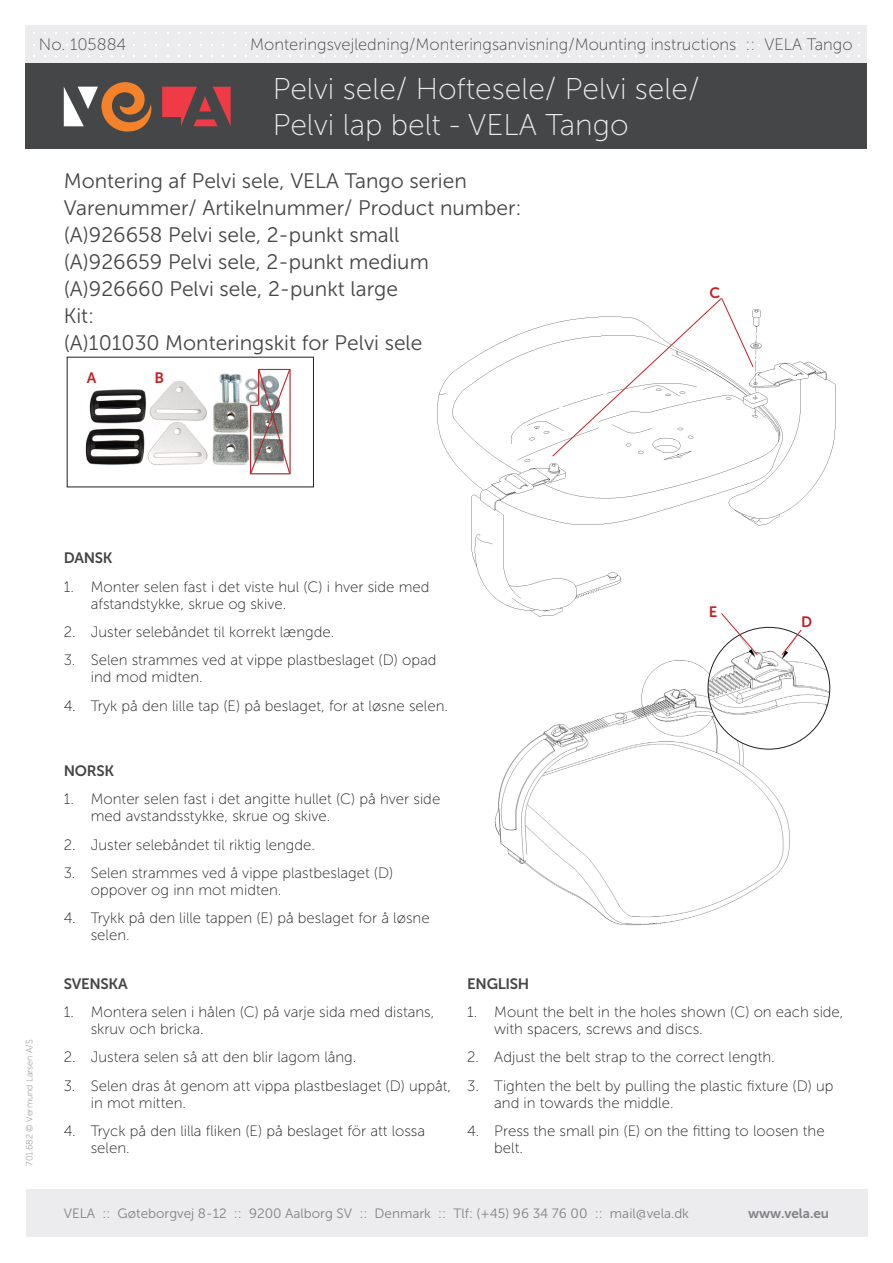
<style>
.page{position:relative;width:893px;height:1263px;background:#fff}
.page>*{position:absolute;margin:0;border:0;box-sizing:border-box;transform-origin:0 0}
.Titeloverskrift{font:30px/36px "Museo Sans 100";color:#ececee}
.Overskrift_orange{font:21px "Museo Sans 300";color:#454647}
.Titeloverskrift-2{font:16.5px "Museo Sans 100";color:#454647}
.t1{font:15px/17px "Museo Sans 100";color:#231f20}
.Underoverskrifter{font:15px "Museo Sans 700";letter-spacing:-.02em;color:#454647}
.Bullit_tekst{font:15px "Museo Sans 700";color:#c22127}
.t2{font:13.5px "Museo Sans 300";color:#808285}
.t3{font:13.5px "Museo Sans 700";color:#808285}
.t4{font:9px "Museo Sans 100";color:#808285}
</style>
<div class="page">
<div style="left:26px;top:26px;width:841px;height:38px;background:#ececee"></div>
<div style="left:26px;top:64px;width:841px;height:85px;background:#454647"></div>
<svg style="left:162px;top:87px;width:69px;height:39px"></svg>
<svg style="left:64px;top:82px;width:88px;height:50px"></svg>
<div style="left:26px;top:1189px;width:841px;height:48px;background:#ececee"></div>
<img style="left:437px;top:309px;width:399px;height:338px">
<img style="left:494px;top:649px;width:337px;height:277px">
<svg style="left:552px;top:298px;width:202px;height:159px"></svg>
<img style="left:85px;top:368px;width:206px;height:107px">
<hr style="left:290px;top:369px;width:1px;height:105px;background:#c22127">
<svg style="left:250px;top:369px;width:40px;height:106px"></svg>
<img style="left:708px;top:627px;width:122px;height:122px;border-radius:61px">
<svg style="left:781px;top:629px;width:21px;height:26px"></svg>
<svg style="left:721px;top:613px;width:37px;height:42px"></svg>
<div style="left:744px;top:722px;width:52px;height:25px;background:#fff;border-radius:50%"></div>
<p class="Titeloverskrift-2" style="left:39px;top:35px;width:89px">No. 105884</p>
<p class="Titeloverskrift-2" style="left:250px;top:35px;width:604px">Monteringsvejledning/Monteringsanvisning/Mounting instructions :: VELA Tango</p>
<p class="Titeloverskrift" style="left:273px;top:71px;width:428px">Pelvi sele/ Hoftesele/ Pelvi sele/<br>Pelvi lap belt - VELA Tango</p>
<p class="Overskrift_orange" style="left:64px;top:169px;width:405px">Montering af Pelvi sele, VELA Tango serien</p>
<p class="Overskrift_orange" style="left:64px;top:196px;width:459px">Varenummer/ Artikelnummer/ Product number:</p>
<p class="Overskrift_orange" style="left:64px;top:223px;width:337px">(A)926658 Pelvi sele, 2-punkt small</p>
<p class="Overskrift_orange" style="left:64px;top:250px;width:367px">(A)926659 Pelvi sele, 2-punkt medium</p>
<p class="Overskrift_orange" style="left:64px;top:277px;width:336px">(A)926660 Pelvi sele, 2-punkt large</p>
<p class="Overskrift_orange" style="left:64px;top:304px;width:32px">Kit:</p>
<p class="Overskrift_orange" style="left:64px;top:331px;width:360px">(A)101030 Monteringskit for Pelvi sele</p>
<p class="Bullit_tekst" style="left:710px;top:284px;width:12px">C</p>
<p class="Bullit_tekst" style="left:87px;top:369px;width:11px">A</p>
<p class="Bullit_tekst" style="left:154px;top:369px;width:11px">B</p>
<p class="t4" style="left:25px;top:1166px;width:128px;rotate:-90deg">701.682 © Vermund Larsen A/S</p>
<p class="Underoverskrifter" style="left:64px;top:550px;width:50px">DANSK</p>
<p class="t1" style="left:91px;top:578px;width:340px;text-indent:-27px">1. Monter selen fast i det viste hul (C) i hver side med afstandstykke, skrue og skive.</p>
<p class="t1" style="left:64px;top:623px;width:272px">2. Juster selebåndet til korrekt længde.</p>
<p class="t1" style="left:91px;top:652px;width:347px;text-indent:-27px">3. Selen strammes ved at vippe plastbeslaget (D) opad ind mod midten.</p>
<p class="t1" style="left:64px;top:697px;width:386px">4. Tryk på den lille tap (E) på beslaget, for at løsne selen.</p>
<p class="Bullit_tekst" style="left:709px;top:603px;width:10px">E</p>
<p class="Bullit_tekst" style="left:801px;top:614px;width:13px">D</p>
<p class="Underoverskrifter" style="left:64px;top:762px;width:52px">NORSK</p>
<p class="t1" style="left:91px;top:791px;width:351px;text-indent:-27px">1. Monter selen fast i det angitte hullet (C) på hver side med avstandsstykke, skrue og skive.</p>
<p class="t1" style="left:64px;top:836px;width:253px">2. Juster selebåndet til riktig lengde.</p>
<p class="t1" style="left:91px;top:864px;width:304px;text-indent:-27px">3. Selen strammes ved å vippe plastbeslaget (D) oppover og inn mot midten.</p>
<p class="t1" style="left:91px;top:910px;width:340px;text-indent:-27px">4. Trykk på den lille tappen (E) på beslaget for å løsne selen.</p>
<p class="Underoverskrifter" style="left:64px;top:975px;width:65px">SVENSKA</p>
<p class="t1" style="left:91px;top:1003px;width:345px;text-indent:-27px">1. Montera selen i hålen (C) på varje sida med distans, skruv och bricka.</p>
<p class="t1" style="left:64px;top:1049px;width:294px">2. Justera selen så att den blir lagom lång.</p>
<p class="t1" style="left:91px;top:1077px;width:362px;text-indent:-27px">3. Selen dras åt genom att vippa plastbeslaget (D) uppåt, in mot mitten.</p>
<p class="t1" style="left:91px;top:1122px;width:336px;text-indent:-27px">4. Tryck på den lilla fliken (E) på beslaget för att lossa selen.</p>
<p class="Underoverskrifter" style="left:467px;top:975px;width:64px">ENGLISH</p>
<p class="t1" style="left:494px;top:1003px;width:351px;text-indent:-27px">1. Mount the belt in the holes shown (C) on each side, with spacers, screws and discs.</p>
<p class="t1" style="left:467px;top:1049px;width:309px">2. Adjust the belt strap to the correct length.</p>
<p class="t1" style="left:494px;top:1077px;width:341px;text-indent:-27px">3. Tighten the belt by pulling the plastic fixture (D) up and in towards the middle.</p>
<p class="t1" style="left:494px;top:1122px;width:332px;text-indent:-27px">4. Press the small pin (E) on the fitting to loosen the belt.</p>
<p class="t2" style="left:64px;top:1206px;width:627px">VELA :: Gøteborgvej 8-12 :: 9200 Aalborg SV :: Denmark :: Tlf: (+45) 96 34 76 00 :: mail@vela.dk</p>
<p class="t3" style="left:748px;top:1206px;width:83px">www.vela.eu</p>
</div>
